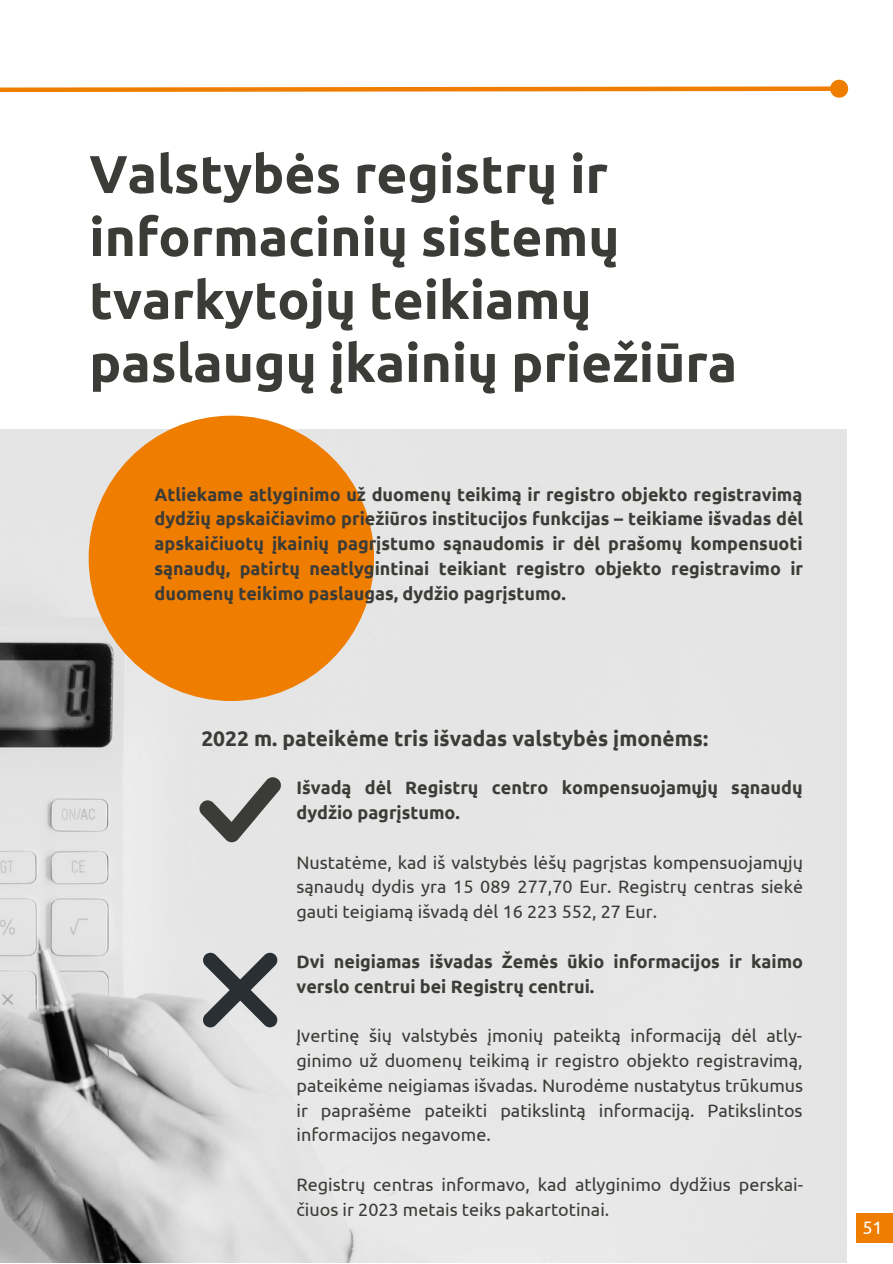
<style>
.page{position:relative;width:893px;height:1264px;background:#fff}
.page>*{position:absolute;margin:0;border:0;box-sizing:border-box;transform-origin:0 0}
.t1{font:700 53.1px/63px "Ubuntu";color:#3b3b38}
.t2{font:700 21px "Ubuntu";color:#3b3b38}
.t3{font:18px/24.8px "Ubuntu";color:#3b3b38;text-align:justify}
.t4{font:700 18px/24.8px "Ubuntu";color:#3b3b38}
.t5{font:18px "Ubuntu";color:#fff}
</style>
<div class="page">
<svg style="left:0;top:79px;width:849px;height:19px"></svg>
<img style="left:0;top:429px;width:846px;height:833px">
<div style="left:89px;top:415px;width:285px;height:286px;background:#ef7d00;border-radius:50%"></div>
<svg style="left:199px;top:777px;width:83px;height:65px;background:#acacab"></svg>
<svg style="left:202px;top:952px;width:76px;height:75px;background:#8e9192"></svg>
<svg style="left:856px;top:1213px;width:36px;height:29px"></svg>
<p class="t1" style="left:89px;top:142px;width:649px">Valstybės registrų ir informacinių sistemų tvarkytojų teikiamų paslaugų įkainių priežiūra</p>
<p class="t4" style="left:154px;top:481px;width:650px;text-align:justify">Atliekame atlyginimo už duomenų teikimą ir registro objekto registravimą dydžių apskaičiavimo priežiūros institucijos funkcijas – teikiame išvadas dėl apskaičiuotų įkainių pagrįstumo sąnaudomis ir dėl prašomų kompensuoti sąnaudų, patirtų neatlygintinai teikiant registro objekto registravimo ir duomenų teikimo paslaugas, dydžio pagrįstumo.</p>
<p class="t2" style="left:201px;top:726px;width:508px">2022 m. pateikėme tris išvadas valstybės įmonėms:</p>
<p class="t4" style="left:296px;top:775px;width:507px">Išvadą dėl Registrų centro kompensuojamųjų sąnaudų dydžio pagrįstumo.</p>
<p class="t3" style="left:296px;top:849px;width:508px">Nustatėme, kad iš valstybės lėšų pagrįstas kompensuojamųjų sąnaudų dydis yra 15 089 277,70 Eur. Registrų centras siekė gauti teigiamą išvadą dėl 16 223 552, 27 Eur.</p>
<p class="t4" style="left:296px;top:949px;width:508px">Dvi neigiamas išvadas Žemės ūkio informacijos ir kaimo verslo centrui bei Registrų centrui.</p>
<p class="t3" style="left:296px;top:1023px;width:508px">Įvertinę šių valstybės įmonių pateiktą informaciją dėl atly&shy;ginimo už duomenų teikimą ir registro objekto registravimą, pateikėme neigiamas išvadas. Nurodėme nustatytus trūkumus ir paprašėme pateikti patikslintą informaciją. Patikslintos informacijos negavome.</p>
<p class="t3" style="left:296px;top:1171px;width:508px">Registrų centras informavo, kad atlyginimo dydžius perskai&shy;čiuos ir 2023 metais teiks pakartotinai.</p>
<p class="t5" style="left:862px;top:1216px;width:22px">51</p>
</div>
